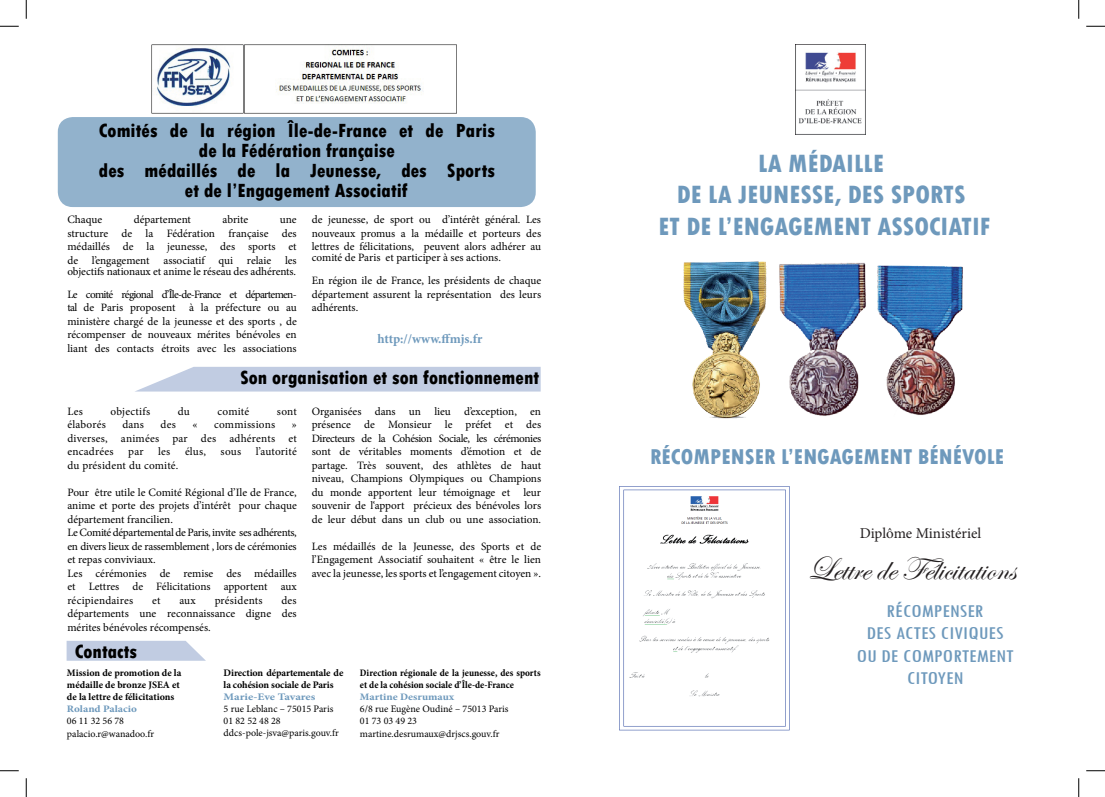
<style>
.page{position:relative;width:1105px;height:797px;background:#fff}
.page>*{position:absolute;margin:0;border:0;box-sizing:border-box;transform-origin:0 0}
.t1{font:33.75px "Edwardian Script ITC";color:#231f20}
.t2{font:800 condensed 26.25px/31.5px "Tw Cen";color:#6e99bc}
.t3{font:800 condensed 22.5px "Tw Cen";color:#6e99bc}
.t4{font:800 condensed 20px/20px "Tw Cen";color:#000;text-align:center}
.t5{font:condensed 18.75px/22.5px "Tw Cen";color:#6e99bc;text-align:center;scale:1.25 1}
.t6{font:15px "Minion Pro";letter-spacing:-.005em;color:#231f20}
.t7{font:700 13.12px "Minion Pro";letter-spacing:-.005em;color:#6e99bc}
.t8{font:11.25px/13.5px "Minion Pro";color:#000;text-align:justify}
.t9{font:11.25px/22.5px "Minion Pro";letter-spacing:-.03em;color:#000}
.t10{font:11.25px "Minion Pro";letter-spacing:.02em;color:#000}
.t11{font:11.25px "Minion Pro";letter-spacing:.025em;color:#000}
.t12{font:10px/12.4px "Minion Pro";color:#000}
.t13{font:700 10px/12px "Minion Pro";letter-spacing:-.005em;color:#000}
.t14{font:700 condensed 10px/12px "Minion Pro";color:#000}
.t15{font:700 condensed 10px "Minion Pro";color:#6e99bc;scale:1.2 1}
.t16{font:700 10px "Minion Pro";letter-spacing:-.005em;color:#6e99bc;scale:1.2 1}
</style>
<div class="page">
<svg style="left:136px;top:367px;width:405px;height:24px;background:#c5cfe4"></svg>
<div style="left:58px;top:117px;width:478px;height:90px;background:#92b2cc;border-radius:15px"></div>
<svg style="left:67px;top:640px;width:138px;height:20px;background:#c7d1e5"></svg>
<img style="left:683px;top:261px;width:280px;height:158px">
<img style="left:619px;top:486px;width:171px;height:245px">
<img style="left:795px;top:45px;width:70px;height:90px">
<img style="left:151px;top:45px;width:306px;height:68px">
<svg style="left:0;top:25px;width:19px;height:2px"></svg>
<svg style="left:1086px;top:25px;width:19px;height:2px"></svg>
<svg style="left:0;top:770px;width:19px;height:1px"></svg>
<svg style="left:1086px;top:770px;width:19px;height:1px"></svg>
<svg style="left:25px;top:0;width:2px;height:19px"></svg>
<svg style="left:25px;top:778px;width:2px;height:19px"></svg>
<svg style="left:1078px;top:0;width:1px;height:19px"></svg>
<svg style="left:1078px;top:778px;width:1px;height:19px"></svg>
<h3 class="t4" style="left:99px;top:121px;width:398px">Comités de la région Île-de-France et de Paris de la Fédération française<br>des médaillés de la Jeunesse, des Sports et de l’Engagement Associatif</h3>
<p class="t8" style="left:67px;top:213px;width:36px">Chaque</p>
<p class="t8" style="left:134px;top:213px;width:59px">département</p>
<p class="t8" style="left:223px;top:213px;width:27px">abrite</p>
<p class="t8" style="left:312px;top:213px;width:231px">de jeunesse, de sport ou d’intérêt général. Les nouveaux promus a la médaille et porteurs des lettres de félicitations, peuvent alors adhérer au</p>
<p class="t8" style="left:312px;top:247px;width:231px;line-height:22.5px">comité de Paris et participer à ses actions.<br>En région ile de France, les présidents de chaque</p>
<p class="t8" style="left:312px;top:287px;width:231px">département assurent la représentation des leurs adhérents.</p>
<p class="t8" style="left:67px;top:213px;width:231px;text-indent:212px">une structure de la Fédération française des médaillés de la jeunesse, des sports et de l’engagement associatif qui relaie les</p>
<p class="t9" style="left:67px;top:260px;width:231px">objectifs nationaux et anime le réseau des adhérents.<br>Le comité régional d’Île-de-France et départemen-</p>
<p class="t8" style="left:67px;top:301px;width:231px">tal de Paris proposent à la préfecture ou au ministère chargé de la jeunesse et des sports , de récompenser de nouveaux mérites bénévoles en liant des contacts étroits avec les associations</p>
<p class="t7" style="left:377px;top:329px;width:107px">http://www.ffmjs.fr</p>
<h3 class="t4" style="left:240px;top:368px;width:301px">Son organisation et son fonctionnement</h3>
<p class="t8" style="left:67px;top:404px;width:17px">Les</p>
<p class="t11" style="left:111px;top:403px;width:41px">objectifs</p>
<p class="t8" style="left:178px;top:404px;width:14px">du</p>
<p class="t8" style="left:217px;top:404px;width:33px">comité</p>
<p class="t8" style="left:277px;top:404px;width:21px">sont</p>
<p class="t8" style="left:67px;top:418px;width:40px">élaborés</p>
<p class="t8" style="left:122px;top:418px;width:23px">dans</p>
<p class="t8" style="left:161px;top:418px;width:17px">des</p>
<p class="t8" style="left:193px;top:418px;width:6px">«</p>
<p class="t10" style="left:214px;top:417px;width:63px">commissions</p>
<p class="t8" style="left:67px;top:418px;width:231px;text-indent:224px">» diverses, animées par des adhérents et encadrées</p>
<p class="t8" style="left:128px;top:445px;width:17px">par</p>
<p class="t8" style="left:158px;top:445px;width:14px">les</p>
<p class="t8" style="left:185px;top:445px;width:22px">élus,</p>
<p class="t8" style="left:221px;top:445px;width:22px">sous</p>
<p class="t8" style="left:256px;top:445px;width:42px">l’autorité</p>
<p class="t8" style="left:67px;top:458px;width:113px">du président du comité.</p>
<p class="t8" style="left:67px;top:485px;width:231px;text-align:left">Pour être utile le Comité Régional d’Ile de France, anime et porte des projets d’intérêt pour chaque département francilien.<br>Le Comité départemental de Paris, invite ses adhérents, en divers lieux de rassemblement , lors de cérémonies et repas conviviaux.<br>Les cérémonies de remise des médailles et Lettres de Félicitations apportent aux récipiendaires</p>
<p class="t8" style="left:67px;top:593px;width:231px;text-indent:214px">des départements une reconnaissance digne des mérites bénévoles récompensés.</p>
<p class="t8" style="left:152px;top:593px;width:10px">et</p>
<p class="t8" style="left:179px;top:593px;width:18px">aux</p>
<p class="t10" style="left:215px;top:592px;width:49px">présidents</p>
<p class="t8" style="left:312px;top:404px;width:231px">Organisées dans un lieu d’exception, en présence de Monsieur le préfet et des Directeurs de la Cohésion Sociale, les cérémonies sont de véritables moments d’émotion et de partage. Très souvent, des athlètes de haut niveau, Champions Olympiques ou Champions du monde apportent leur témoignage et leur souvenir de l‘apport précieux des bénévoles lors de leur début dans un club ou une association.</p>
<p class="t8" style="left:312px;top:539px;width:231px">Les médaillés de la Jeunesse, des Sports et de l’Engagement Associatif souhaitent « être le lien avec la jeunesse, les sports et l’engagement citoyen ».</p>
<h3 class="t4" style="left:75px;top:641px;width:64px">Contacts</h3>
<p class="t13" style="left:67px;top:666px;width:116px">Mission de promotion de la médaille de bronze JSEA et de la lettre de félicitations</p>
<p class="t15" style="left:67px;top:701px;width:60px">Roland Palacio</p>
<p class="t12" style="left:67px;top:714px;width:89px;line-height:13.5px">06 11 32 56 78 palacio.r@wanadoo.fr</p>
<p class="t13" style="left:224px;top:666px;width:121px">Direction départementale de la cohésion sociale de Paris</p>
<p class="t16" style="left:224px;top:689px;width:78px">Marie-Eve Tavares</p>
<p class="t12" style="left:224px;top:702px;width:117px;line-height:12px">5 rue Leblanc – 75015 Paris<br>01 82 52 48 28 ddcs-pole-jsva@paris.gouv.fr</p>
<p class="t14" style="left:360px;top:666px;width:182px">Direction régionale de la jeunesse, des sports et de la cohésion sociale d’Île-de-France</p>
<p class="t15" style="left:360px;top:689px;width:80px">Martine Desrumaux</p>
<p class="t12" style="left:360px;top:702px;width:150px">6/8 rue Eugène Oudiné – 75013 Paris<br>01 73 03 49 23 martine.desrumaux@drjscs.gouv.fr</p>
<h2 class="t2" style="left:677px;top:147px;width:188px;text-indent:81px">La médaille de la jeunesse</h2>
<h2 class="t2" style="left:659px;top:179px;width:330px;text-indent:176px">, des sports et de l’engagement associatif</h2>
<h3 class="t3" style="left:650px;top:443px;width:346px">Récompenser l’engagement bénévole</h3>
<h3 class="t6" style="left:860px;top:523px;width:123px">Diplôme Ministériel</h3>
<h1 class="t1" style="left:807px;top:550px;width:210px">Lettre de Félicitations</h1>
<h3 class="t5" style="left:856px;top:599px;width:127px">RÉCOMPENSER<br>DES ACTES CIVIQUES<br>OU DE COMPORTEMENT<br>CITOYEN</h3>
</div>
